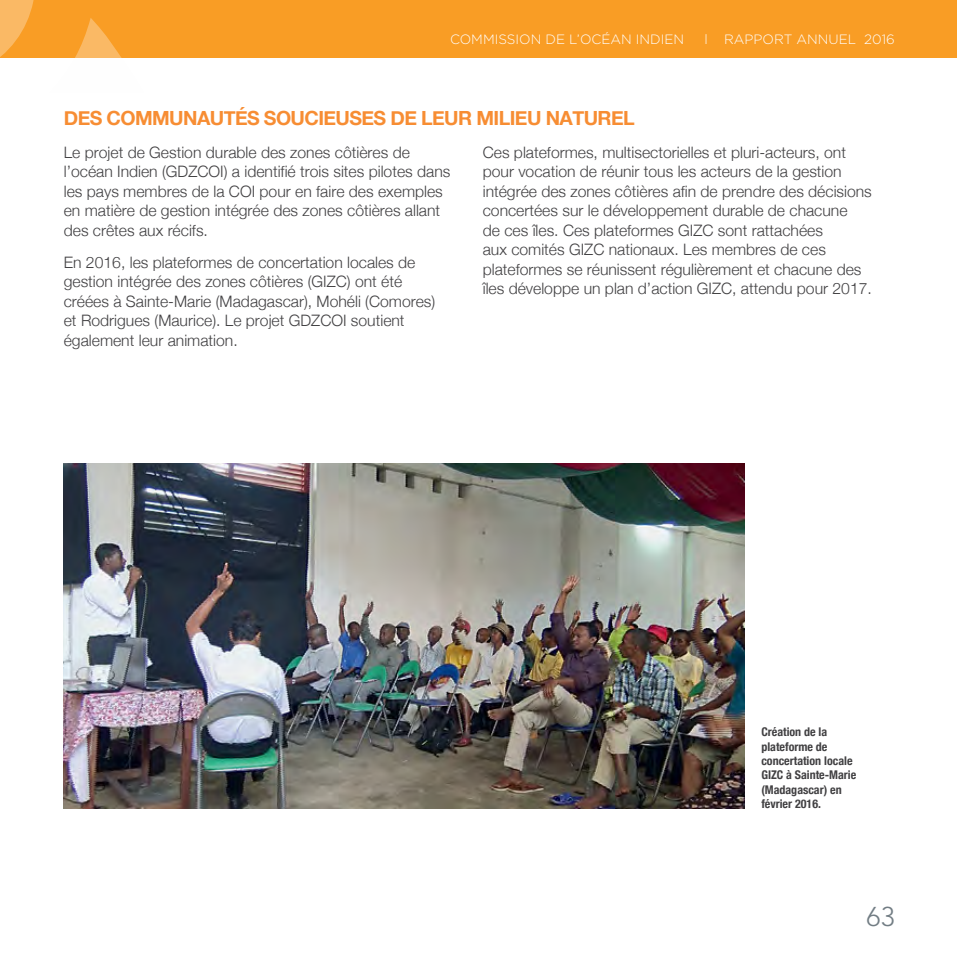
<style>
.page{position:relative;width:957px;height:957px;background:#fff}
.page>*{position:absolute;margin:0;border:0;box-sizing:border-box;transform-origin:0 0}
.t1{font:300 27px "Avenir";color:#727d84}
.t2{font:700 19.5px "Helvetica Neue";letter-spacing:-.03em;color:#f78d33}
.t3{font:300 15.75px/19.5px "Helvetica Neue";color:#414042}
.t4{font:300 13.5px "Gotham";color:#fff}
.t5{font:700 condensed 12px/14.4px "Helvetica Neue";color:#414042}
</style>
<div class="page">
<div style="left:0;top:0;width:957px;height:57px;background:#f99d25"></div>
<img style="left:0;top:0;width:153px;height:58px">
<img style="left:64px;top:463px;width:680px;height:345px">
<p class="t4" style="left:450px;top:30px;width:236px">COMMISSION DE L’OCÉAN INDIEN</p>
<p class="t4" style="left:704px;top:30px;width:192px">l RAPPORT ANNUEL 2016</p>
<p class="t2" style="left:64px;top:106px;width:572px">DES COMMUNAUTÉS SOUCIEUSES DE LEUR MILIEU NATUREL</p>
<p class="t3" style="left:64px;top:142px;width:388px">Le projet de Gestion durable des zones côtières de l’océan Indien (GDZCOI) a identifié trois sites pilotes dans les pays membres de la COI pour en faire des exemples en matière de gestion intégrée des zones côtières allant des crêtes aux récifs.</p>
<p class="t3" style="left:64px;top:252px;width:373px">En 2016, les plateformes de concertation locales de gestion intégrée des zones côtières (GIZC) ont été créées à Sainte-Marie (Madagascar), Mohéli (Comores) et Rodrigues (Maurice). Le projet GDZCOI soutient également leur animation.</p>
<p class="t3" style="left:483px;top:142px;width:391px">Ces plateformes, multisectorielles et pluri-acteurs, ont pour vocation de réunir tous les acteurs de la gestion intégrée des zones côtières afin de prendre des décisions concertées sur le développement durable de chacune<br>de ces îles. Ces plateformes GIZC sont rattachées<br>aux comités GIZC nationaux. Les membres de ces plateformes se réunissent régulièrement et chacune des îles développe un plan d’action GIZC, attendu pour 2017.</p>
<p class="t5" style="left:761px;top:724px;width:97px">Création de la plateforme de concertation locale<br>GIZC à Sainte-Marie (Madagascar) en février 2016.</p>
<h1 class="t1" style="left:866px;top:900px;width:30px">63</h1>
</div>
